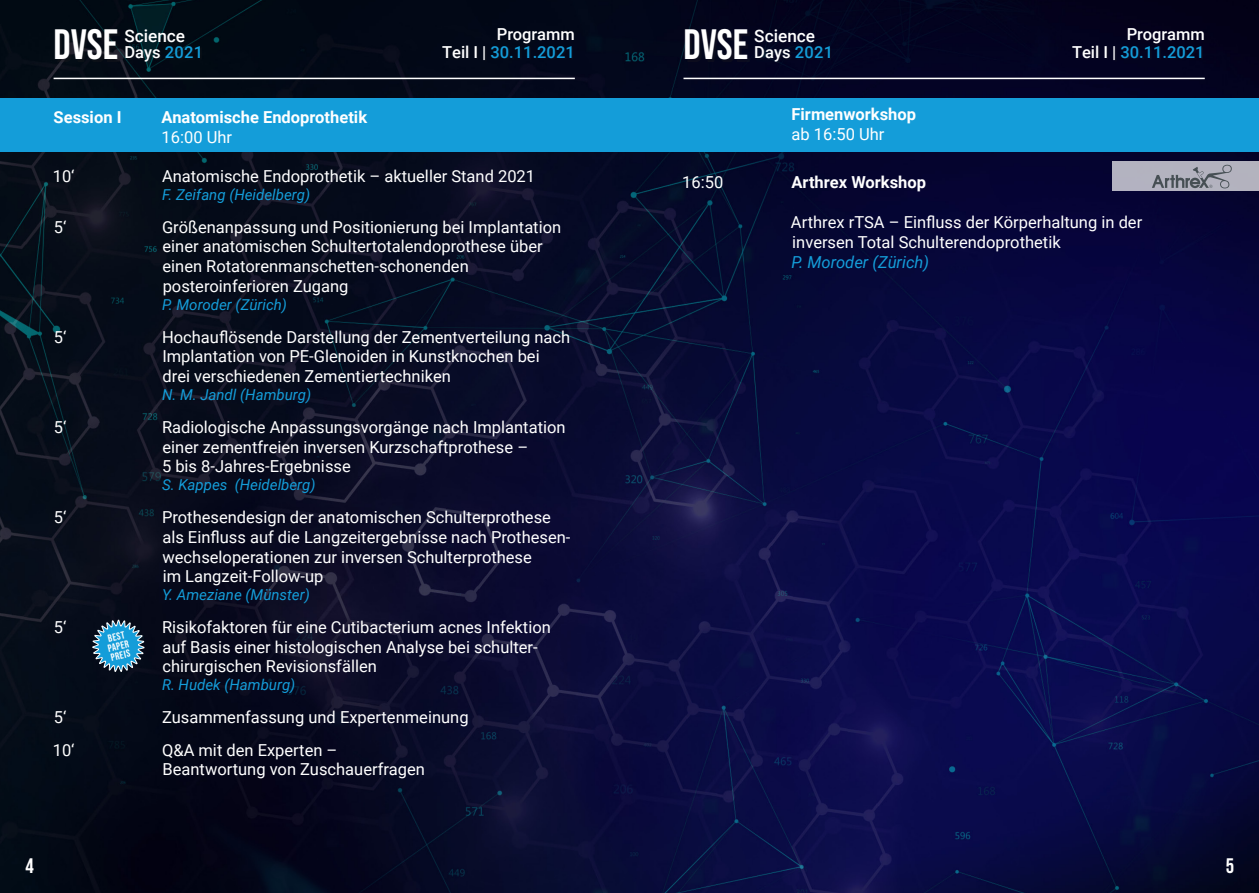
<style>
.page{position:relative;width:1259px;height:893px;background:#fff}
.page>*{position:absolute;margin:0;border:0;box-sizing:border-box;transform-origin:0 0}
.t1{font:42.45px "Bebas Neue";color:#fff}
.t2{font:21px "Bebas Neue";color:#fff}
.t3{font:500 17.25px "Roboto";color:#fff}
.Vortrag{font:16.5px/19.8px "Roboto";color:#fff}
.Session-Header{font:700 16.5px "Roboto";color:#fff}
.t4{font:500 16.5px "Roboto";color:#fff}
.t5{font:500 16.5px "Roboto";color:#149dd9}
.Session_MOderation{font:16.5px "Roboto";color:#fff}
.Vortrag-2{font:italic 16.5px "Roboto";color:#149dd9}
.Vortrag-3{font:700 16.5px "Roboto";color:#fff}
.Referent{font:italic 15px "Roboto";color:#149dd9}
.t6{font:10.35px "Bebas Neue";color:#fff}
.s1{color:#149dd9}
.s2{color:#fff}
</style>
<div class="page">
<img style="left:0;top:0;width:1259px;height:893px">
<div style="left:58px;top:31px;width:62px;height:31px;background:#231f20;opacity:.27"></div>
<div style="left:687px;top:31px;width:62px;height:31px;background:#090a1d"></div>
<div style="left:127px;top:48px;width:74px;height:15px;background:#231f20;opacity:.22"></div>
<div style="left:756px;top:48px;width:75px;height:15px;background:#030621"></div>
<div style="left:444px;top:47px;width:129px;height:15px;background:#020819"></div>
<div style="left:1073px;top:47px;width:130px;height:15px;background:#03031f"></div>
<hr style="left:54px;top:78px;width:521px;height:1px;background:#fff">
<hr style="left:683px;top:78px;width:521px;height:1px;background:#fff">
<div style="left:1112px;top:161px;width:147px;height:30px;background:#b3b2bf"></div>
<div style="left:0;top:98px;width:1259px;height:54px;background:#149dd9"></div>
<svg style="left:92px;top:593px;width:53px;height:106px;background:#183f58"></svg>
<svg style="left:1152px;top:165px;width:79px;height:23px"></svg>
<p class="t3" style="left:124px;top:24px;width:62px">Science</p>
<p class="t4" style="left:497px;top:23px;width:80px">Programm</p>
<p class="t3" style="left:754px;top:24px;width:62px">Science</p>
<p class="t4" style="left:1126px;top:23px;width:80px">Programm</p>
<h1 class="t1" style="left:54px;top:21px;width:66px">DVSE</h1>
<h1 class="t1" style="left:683px;top:21px;width:66px">DVSE</h1>
<p class="t4" style="left:124px;top:41px;width:80px">Days <span class="s1">2021</span></p>
<p class="t5" style="left:442px;top:41px;width:134px"><span class="s2">Teil I |</span> 30.11.2021</p>
<p class="t4" style="left:754px;top:41px;width:80px">Days <span class="s1">2021</span></p>
<p class="t5" style="left:1072px;top:41px;width:134px"><span class="s2">Teil I |</span> 30.11.2021</p>
<p class="Session-Header" style="left:54px;top:106px;width:69px">Session I</p>
<p class="Session-Header" style="left:162px;top:106px;width:207px">Anatomische Endoprothetik</p>
<p class="Session_MOderation" style="left:162px;top:126px;width:72px">16:00 Uhr</p>
<p class="Vortrag" style="left:53px;top:166px;width:23px">10‘</p>
<p class="Vortrag" style="left:162px;top:166px;width:374px">Anatomische Endoprothetik – aktueller Stand 2021</p>
<p class="Referent" style="left:162px;top:184px;width:150px">F. Zeifang (Heidelberg)</p>
<p class="Vortrag" style="left:54px;top:216px;width:14px">5‘</p>
<p class="Vortrag" style="left:162px;top:216px;width:401px">Größenanpassung und Positionierung bei Implantation einer anatomischen Schultertotalendoprothese über einen Rotatorenmanschetten-schonenden posteroinferioren Zugang</p>
<p class="Referent" style="left:162px;top:294px;width:126px">P. Moroder (Zürich)</p>
<p class="Vortrag" style="left:54px;top:326px;width:14px">5‘</p>
<p class="Vortrag" style="left:162px;top:326px;width:410px">Hochauflösende Darstellung der Zementverteilung nach<br>Implantation von PE-Glenoiden in Kunstknochen bei drei verschiedenen Zementiertechniken</p>
<p class="Referent" style="left:162px;top:384px;width:151px">N. M. Jandl (Hamburg)</p>
<p class="Vortrag" style="left:54px;top:416px;width:14px">5‘</p>
<p class="Vortrag" style="left:162px;top:416px;width:405px">Radiologische Anpassungsvorgänge nach Implantation einer zementfreien inversen Kurzschaftprothese –<br>5 bis 8-Jahres-Ergebnisse</p>
<p class="Referent" style="left:162px;top:474px;width:155px">S. Kappes (Heidelberg)</p>
<p class="Vortrag" style="left:54px;top:506px;width:14px">5‘</p>
<p class="Vortrag" style="left:162px;top:506px;width:410px">Prothesendesign der anatomischen Schulterprothese als Einfluss auf die Langzeitergebnisse nach Prothesen&shy;wechseloperationen zur inversen Schulterprothese<br>im Langzeit-Follow-up</p>
<p class="Referent" style="left:162px;top:584px;width:149px">Y. Ameziane (Münster)</p>
<p class="Vortrag" style="left:54px;top:616px;width:14px">5‘</p>
<p class="Vortrag" style="left:162px;top:616px;width:390px">Risikofaktoren für eine Cutibacterium acnes Infektion auf Basis einer histologischen Analyse bei schulter&shy;chirurgischen Revisionsfällen</p>
<p class="Referent" style="left:162px;top:675px;width:135px">R. Hudek (Hamburg)</p>
<p class="Vortrag" style="left:54px;top:707px;width:14px">5‘</p>
<p class="Vortrag" style="left:162px;top:707px;width:308px">Zusammenfassung und Expertenmeinung</p>
<p class="Vortrag" style="left:53px;top:739px;width:23px">10‘</p>
<p class="Vortrag" style="left:162px;top:739px;width:264px">Q&amp;A mit den Experten –<br>Beantwortung von Zuschauerfragen</p>
<p class="t6" style="left:107px;top:633px;width:18px;rotate:-13deg">Best</p>
<p class="t6" style="left:107px;top:643px;width:23px;rotate:-13deg">Paper</p>
<p class="t6" style="left:110px;top:652px;width:21px;rotate:-13deg">Preis</p>
<p class="Session-Header" style="left:791px;top:103px;width:126px">Firmenworkshop</p>
<p class="Session_MOderation" style="left:791px;top:123px;width:94px">ab 16:50 Uhr</p>
<p class="Vortrag" style="left:682px;top:172px;width:43px">16:50</p>
<p class="Vortrag-3" style="left:791px;top:171px;width:136px">Arthrex Workshop</p>
<p class="Vortrag" style="left:791px;top:212px;width:353px">Arthrex rTSA – Einfluss der Körperhaltung in der inversen Total Schulterendoprothetik</p>
<p class="Vortrag-2" style="left:791px;top:250px;width:139px">P. Moroder (Zürich)</p>
<p class="t2" style="left:26px;top:854px;width:10px">4</p>
<p class="t2" style="left:1225px;top:854px;width:10px">5</p>
</div>
